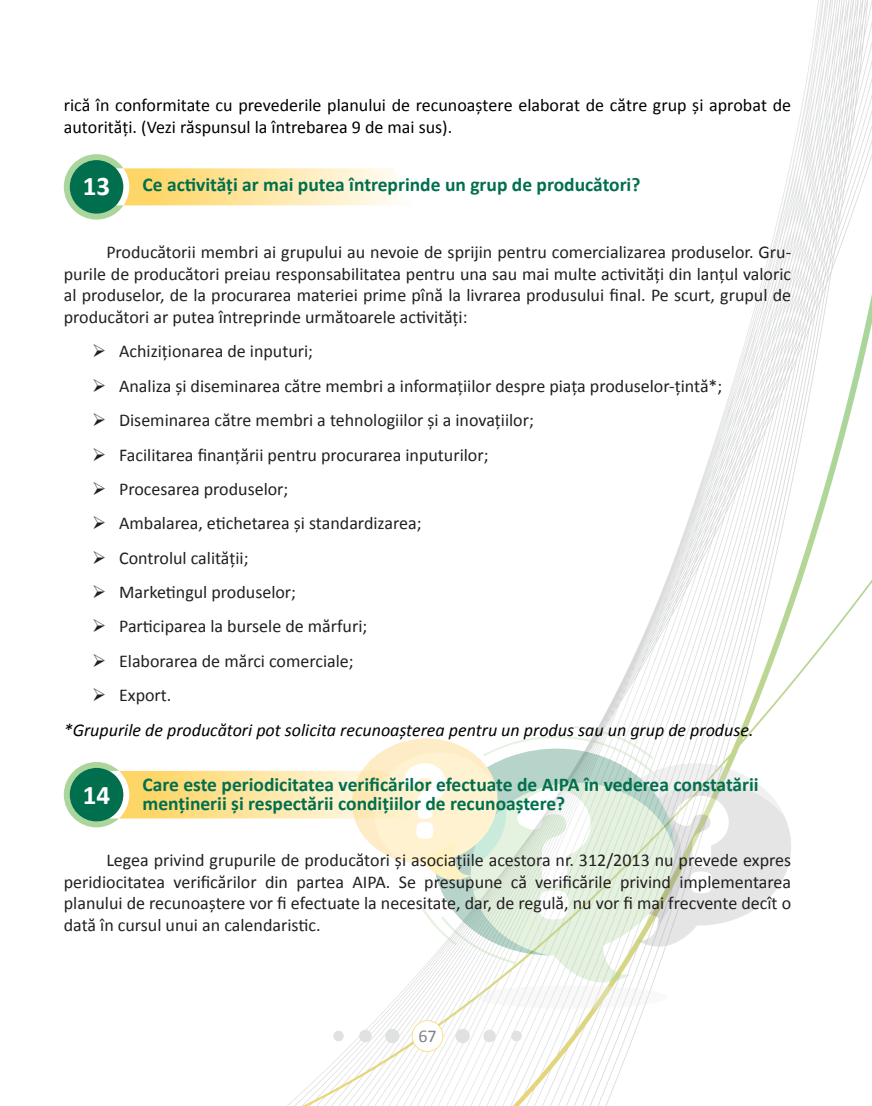
<style>
.page{position:relative;width:872px;height:1106px;background:#fff}
.page>*{position:absolute;margin:0;border:0;box-sizing:border-box;transform-origin:0 0}
.subcapitole{font:700 27px "Calibri";color:#fff}
.subcapitole-2{font:700 19.5px "Calibri";color:#016f4e}
.subcapitole-3{font:18px/21.6px "Calibri";color:#231f20;text-align:justify}
.t1{font:18px/21.6px "Calibri";color:#000}
.t2{font:italic 18px "Calibri";color:#000}
.t3{font:18px "Calibri";color:#808285}
</style>
<div class="page">
<img style="left:63px;top:0;width:809px;height:1106px">
<div style="left:385px;top:1028px;width:14px;height:15px;background:#e0e1e2;border-radius:50%"></div>
<div style="left:359px;top:1029px;width:12px;height:13px;background:#e0e1e2;border-radius:50%"></div>
<div style="left:333px;top:1030px;width:11px;height:11px;background:#e0e1e2;border-radius:50%"></div>
<div style="left:455px;top:1028px;width:15px;height:15px;background:#e0e1e2;border-radius:50%"></div>
<div style="left:483px;top:1029px;width:13px;height:13px;background:#e0e1e2;border-radius:50%"></div>
<div style="left:511px;top:1030px;width:11px;height:11px;background:#e0e1e2;border-radius:50%"></div>
<svg style="left:412px;top:1020px;width:31px;height:31px"></svg>
<svg style="left:476px;top:985px;width:190px;height:23px"></svg>
<svg style="left:64px;top:154px;width:349px;height:66px"></svg>
<svg style="left:64px;top:726px;width:727px;height:276px"></svg>
<svg style="left:106px;top:357px;width:18px;height:1px"></svg>
<svg style="left:106px;top:392px;width:18px;height:1px"></svg>
<svg style="left:106px;top:426px;width:18px;height:1px"></svg>
<svg style="left:106px;top:460px;width:18px;height:1px"></svg>
<svg style="left:106px;top:495px;width:18px;height:1px"></svg>
<svg style="left:106px;top:529px;width:18px;height:1px"></svg>
<svg style="left:106px;top:563px;width:18px;height:1px"></svg>
<svg style="left:106px;top:598px;width:18px;height:1px"></svg>
<svg style="left:106px;top:632px;width:18px;height:1px"></svg>
<svg style="left:106px;top:666px;width:18px;height:1px"></svg>
<svg style="left:106px;top:701px;width:18px;height:1px"></svg>
<p class="t1" style="left:64px;top:95px;width:729px">rică în conformitate cu prevederile planului de recunoaștere elaborat de către grup și aprobat de autorități. (Vezi răspunsul la întrebarea 9 de mai sus).</p>
<p class="subcapitole" style="left:83px;top:169px;width:29px">13</p>
<p class="subcapitole-2" style="left:142px;top:172px;width:499px">Ce activități ar mai putea întreprinde un grup de producători?</p>
<p class="subcapitole-3" style="left:64px;top:241px;width:729px;text-indent:43px">Producătorii membri ai grupului au nevoie de sprijin pentru comercializarea produselor. Gru&shy;purile de producători preiau responsabilitatea pentru una sau mai multe activități din lanțul valoric al produselor, de la procurarea materiei prime pînă la livrarea produsului final. Pe scurt, grupul de producători ar putea întreprinde următoarele activități:</p>
<p class="subcapitole-3" style="left:92px;top:341px;width:222px">➢ Achiziționarea de inputuri;</p>
<p class="subcapitole-3" style="left:92px;top:375px;width:632px">➢ Analiza și diseminarea către membri a informațiilor despre piața produselor-țintă*;</p>
<p class="subcapitole-3" style="left:92px;top:409px;width:443px">➢ Diseminarea către membri a tehnologiilor și a inovațiilor;</p>
<p class="subcapitole-3" style="left:92px;top:444px;width:398px">➢ Facilitarea finanțării pentru procurarea inputurilor;</p>
<p class="subcapitole-3" style="left:92px;top:478px;width:198px">➢ Procesarea produselor;</p>
<p class="subcapitole-3" style="left:92px;top:512px;width:331px">➢ Ambalarea, etichetarea și standardizarea;</p>
<p class="subcapitole-3" style="left:92px;top:547px;width:158px">➢ Controlul calității;</p>
<p class="subcapitole-3" style="left:92px;top:581px;width:205px">➢ Marketingul produselor;</p>
<p class="subcapitole-3" style="left:92px;top:615px;width:277px">➢ Participarea la bursele de mărfuri;</p>
<p class="subcapitole-3" style="left:92px;top:650px;width:263px">➢ Elaborarea de mărci comerciale;</p>
<p class="subcapitole-3" style="left:92px;top:684px;width:81px">➢ Export.</p>
<p class="t2" style="left:64px;top:717px;width:691px">*Grupurile de producători pot solicita recunoaşterea pentru un produs sau un grup de produse.</p>
<p class="subcapitole" style="left:83px;top:778px;width:29px">14</p>
<p class="subcapitole-2" style="left:142px;top:772px;width:618px">Care este periodicitatea verificărilor efectuate de AIPA în vederea constatării</p>
<p class="subcapitole-2" style="left:142px;top:791px;width:424px">menținerii și respectării condiţiilor de recunoaştere?</p>
<p class="subcapitole-3" style="left:64px;top:849px;width:729px;text-indent:43px">Legea privind grupurile de producători și asociațiile acestora nr. 312/2013 nu prevede expres peridiocitatea verificărilor din partea AIPA. Se presupune că verificările privind implementarea planului de recunoaștere vor fi efectuate la necesitate, dar, de regulă, nu vor fi mai frecvente decît o dată în cursul unui an calendaristic.</p>
<p class="t3" style="left:418px;top:1024px;width:20px">67</p>
</div>
